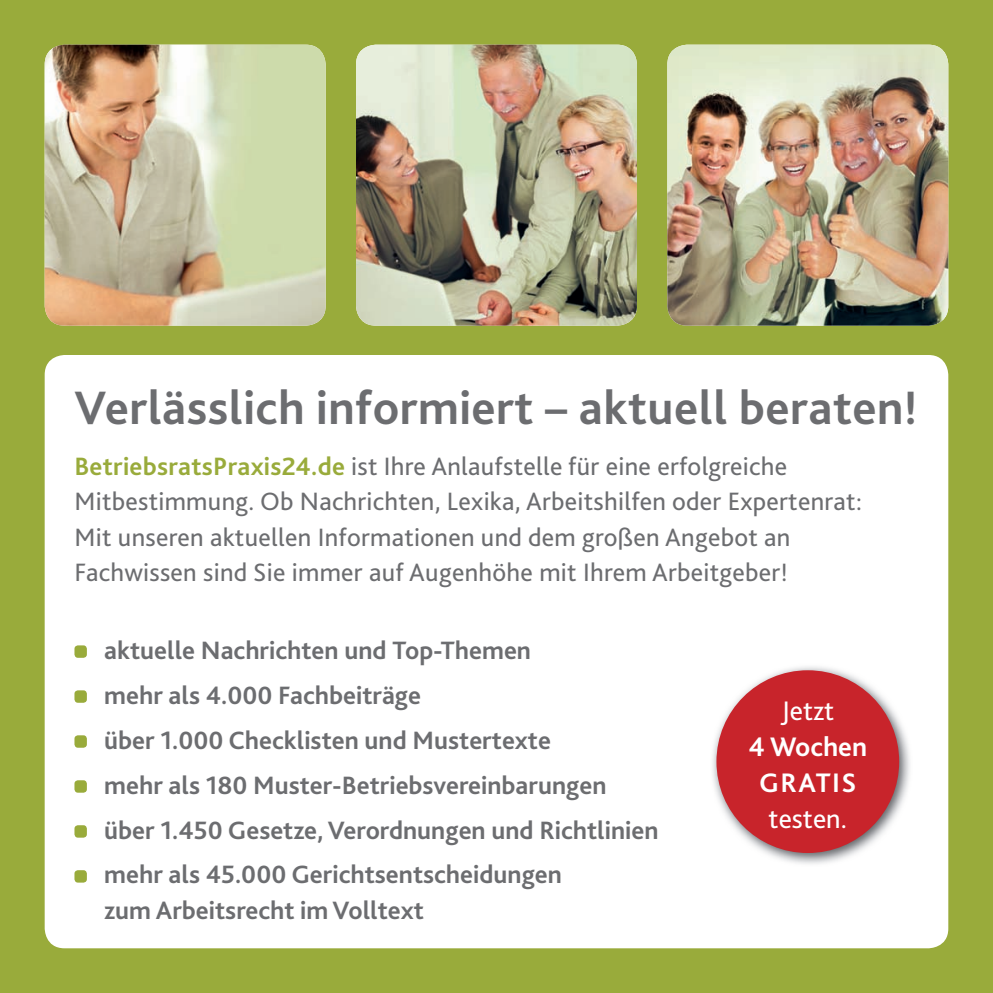
<style>
.page{position:relative;width:993px;height:993px;background:#fff}
.page>*{position:absolute;margin:0;border:0;box-sizing:border-box;transform-origin:0 0}
.t1{font:700 49px "Bliss 2";letter-spacing:.01em;color:#6c6d70}
.t2{font:700 28px/35.9px "Bliss 2";color:#fff;text-align:center}
.t3{font:28px "Bliss 2";color:#fff}
.t4{font:700 26.25px/45px "Bliss 2";color:#6c6d70}
.t5{font:26.25px/35px "Bliss 2";letter-spacing:.01em;color:#6c6d70}
.s1{font-weight:700;color:#99ab3b}
</style>
<div class="page">
<div style="left:0;top:0;width:992px;height:992px;background:#99ab3b"></div>
<img style="left:356px;top:45px;width:280px;height:280px">
<img style="left:667px;top:45px;width:280px;height:280px">
<img style="left:45px;top:45px;width:280px;height:280px">
<div style="left:45px;top:355px;width:902px;height:592px;background:#fff;border-radius:20px"></div>
<div style="left:74px;top:645px;width:13px;height:12px;background:#99ab3b;border-radius:4px"></div>
<div style="left:74px;top:690px;width:13px;height:12px;background:#99ab3b;border-radius:4px"></div>
<div style="left:74px;top:735px;width:13px;height:12px;background:#99ab3b;border-radius:4px"></div>
<div style="left:74px;top:780px;width:13px;height:12px;background:#99ab3b;border-radius:4px"></div>
<div style="left:74px;top:825px;width:13px;height:12px;background:#99ab3b;border-radius:4px"></div>
<div style="left:74px;top:869px;width:13px;height:13px;background:#99ab3b;border-radius:4px"></div>
<img style="left:712px;top:666px;width:198px;height:198px">
<div style="left:716px;top:670px;width:182px;height:182px;background:#c8242b;border-radius:50%"></div>
<h1 class="t1" style="left:74px;top:377px;width:844px">Verlässlich informiert – aktuell beraten!</h1>
<p class="t5" style="left:74px;top:448px;width:788px"><span class="s1">BetriebsratsPraxis24.de</span> ist Ihre Anlaufstelle für eine erfolgreiche Mitbestimmung. Ob Nachrichten, Lexika, Arbeitshilfen oder Expertenrat:<br>Mit unseren aktuellen Informationen und dem großen Angebot an Fachwissen sind Sie immer auf Augenhöhe mit Ihrem Arbeitgeber!</p>
<p class="t4" style="left:104px;top:626px;width:555px">aktuelle Nachrichten und Top-Themen<br>mehr als 4.000 Fachbeiträge<br>über 1.000 Checklisten und Mustertexte<br>mehr als 180 Muster-Betriebsvereinbarungen über 1.450 Gesetze, Verordnungen und Richtlinien mehr als 45.000 Gerichtsentscheidungen</p>
<p class="t4" style="left:104px;top:886px;width:321px">zum Arbeitsrecht im Volltext</p>
<p class="t3" style="left:781px;top:693px;width:54px">Jetzt</p>
<p class="t2" style="left:748px;top:728px;width:120px">4 Wochen<br>GRATIS</p>
<p class="t3" style="left:768px;top:801px;width:80px">testen.</p>
</div>
